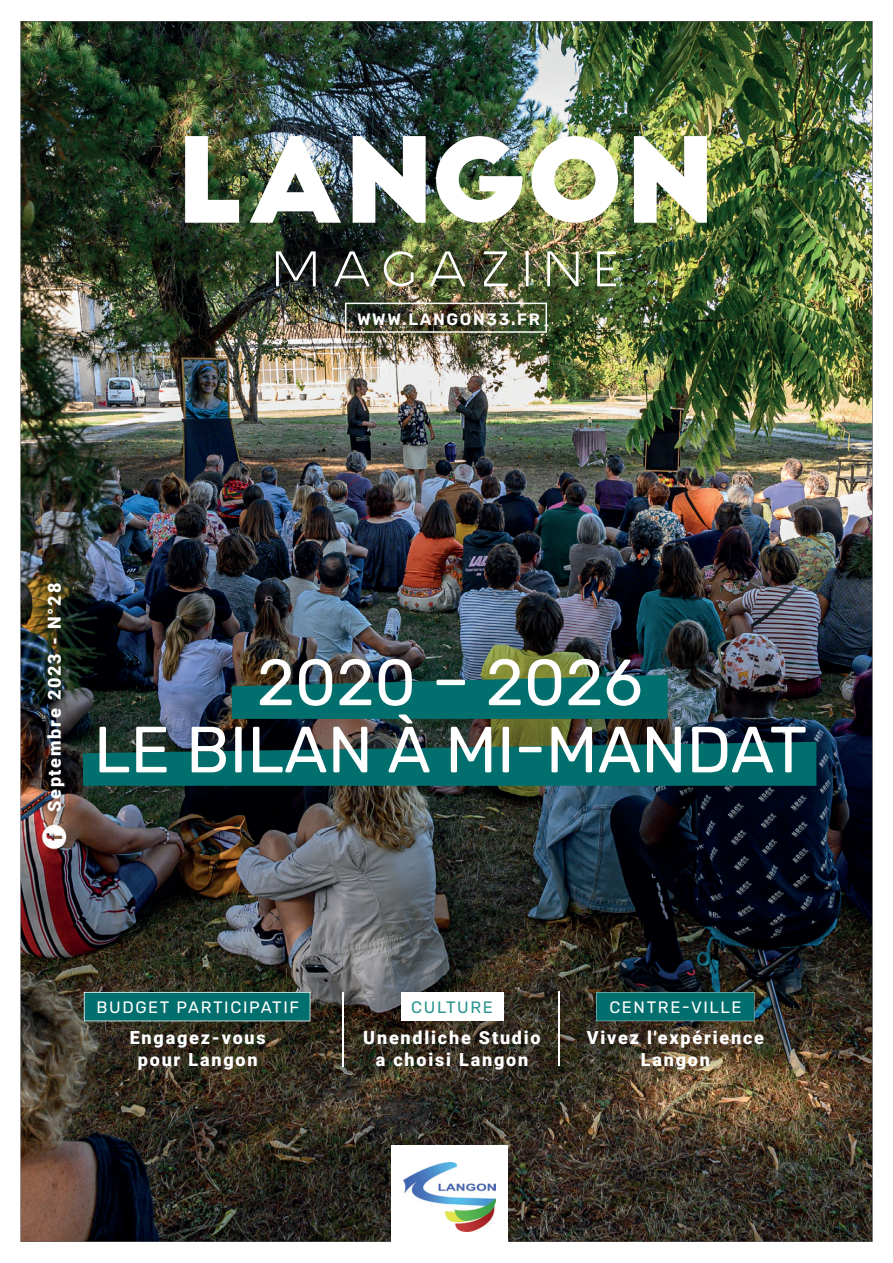
<style>
.page{position:relative;width:893px;height:1263px;background:#fff}
.page>*{position:absolute;margin:0;border:0;box-sizing:border-box;transform-origin:0 0}
.t1{font:65.1px/67.2px "Rubik";color:#fff;text-align:center}
.t2{font:900 18px/21.6px "Roboto";letter-spacing:.1em;color:#fff;text-align:center}
.t3{font:16.5px "Rubik";letter-spacing:.1em;color:#fff}
.t4{font:600 16.5px "Rubik";letter-spacing:.1em;color:#fff}
.t5{font:16.5px "Rubik";letter-spacing:.1em;color:#2a948d}
</style>
<div class="page">
<img style="left:21px;top:21px;width:851px;height:1221px">
<img style="left:185px;top:136px;width:522px;height:87px">
<div style="left:401px;top:992px;width:102px;height:29px;background:#fff"></div>
<img style="left:276px;top:250px;width:340px;height:38px">
<svg style="left:84px;top:992px;width:226px;height:29px;background:#0a7573"></svg>
<img style="left:40px;top:823px;width:28px;height:28px">
<svg style="left:596px;top:992px;width:158px;height:29px;background:#057270"></svg>
<hr style="left:342px;top:992px;width:2px;height:74px;background:#fff">
<hr style="left:558px;top:991px;width:1px;height:74px;background:#fff">
<div style="left:392px;top:1145px;width:116px;height:118px;background:#fff"></div>
<img style="left:404px;top:1163px;width:92px;height:68px">
<svg style="left:232px;top:675px;width:436px;height:44px;background:#086864"></svg>
<svg style="left:83px;top:742px;width:733px;height:44px;background:#056664"></svg>
<img style="left:345px;top:303px;width:202px;height:30px">
<p class="t4" style="left:357px;top:310px;width:185px">WWW.LANGON33.FR</p>
<p class="t2" style="left:43px;top:812px;width:231px;rotate:-90deg">Septembre 2023 - N°28</p>
<h1 class="t1" style="left:94px;top:651px;width:715px">2020 – 2026<br>LE BILAN À MI-MANDAT</h1>
<p class="t3" style="left:96px;top:998px;width:204px">BUDGET PARTICIPATIF</p>
<p class="t2" style="left:130px;top:1026px;width:138px">Engagez-vous pour Langon</p>
<p class="t5" style="left:411px;top:998px;width:83px">CULTURE</p>
<p class="t2" style="left:363px;top:1026px;width:179px">Unendliche Studio a choisi Langon</p>
<p class="t3" style="left:609px;top:998px;width:134px">CENTRE-VILLE</p>
<p class="t2" style="left:587px;top:1026px;width:179px">Vivez l'expérience<br>Langon</p>
</div>
